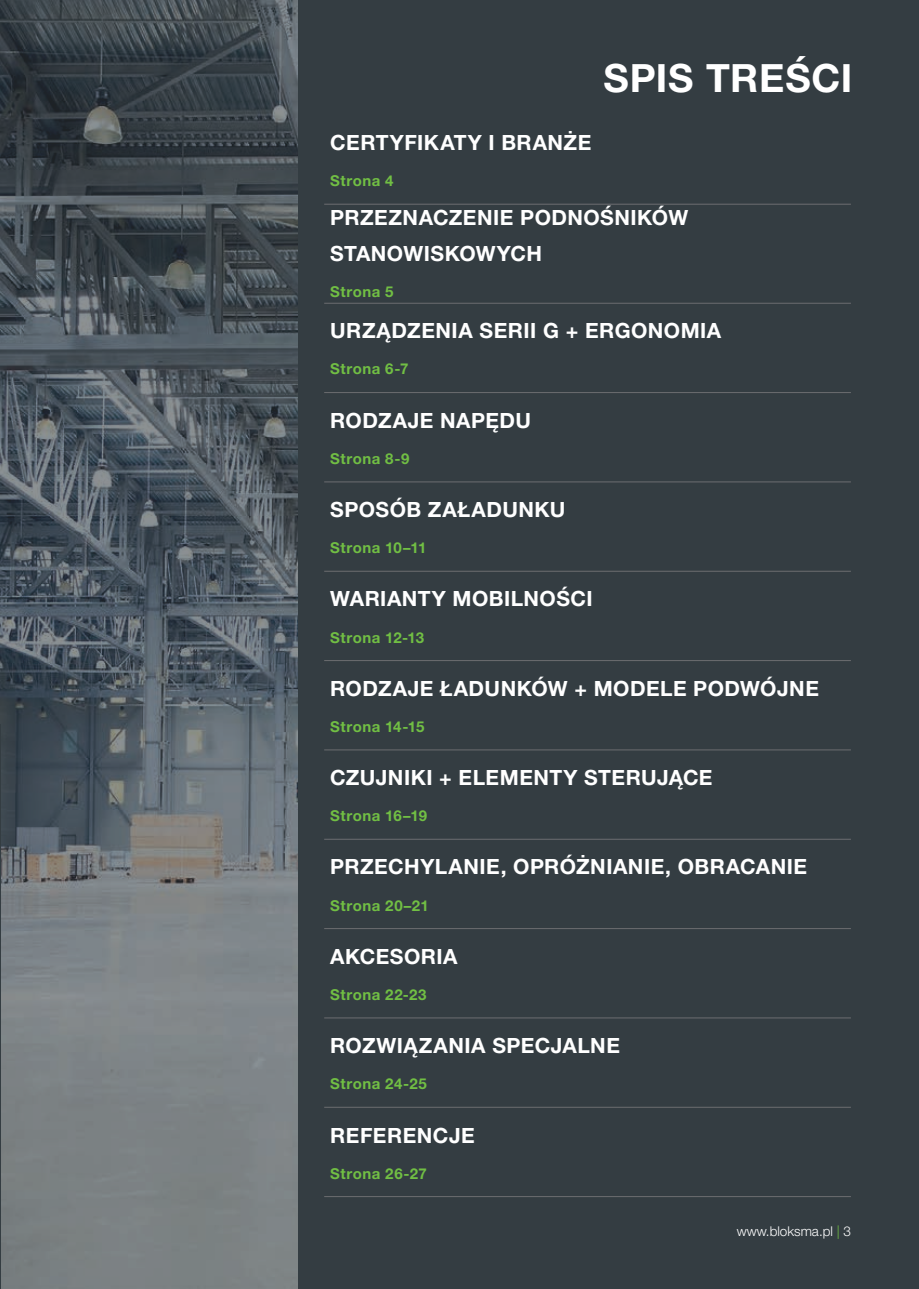
<style>
.page{position:relative;width:919px;height:1289px;background:#fff}
.page>*{position:absolute;margin:0;border:0;box-sizing:border-box;transform-origin:0 0}
.t1{font:700 39px "Helvetica Neue LT Pro";letter-spacing:.02em;color:#fff}
.t2{font:700 21px/36px "Helvetica Neue LT Pro";letter-spacing:.025em;color:#fff}
.t3{font:700 15px "Helvetica Neue LT Pro";letter-spacing:.035em;color:#71bf44}
.t4{font:300 13.5px "Helvetica Neue LT Pro";color:#fff}
.s1{color:#71bf44}
</style>
<div class="page">
<div style="left:297px;top:0;width:621px;height:1288px;background:#343d42"></div>
<img style="left:0;top:0;width:298px;height:1288px">
<hr style="left:324px;top:204px;width:526px;height:1px;background:#6c6d70">
<hr style="left:324px;top:303px;width:526px;height:1px;background:#6c6d70">
<hr style="left:324px;top:392px;width:526px;height:1px;background:#6c6d70">
<hr style="left:324px;top:481px;width:526px;height:1px;background:#6c6d70">
<hr style="left:324px;top:571px;width:526px;height:1px;background:#6c6d70">
<hr style="left:324px;top:660px;width:526px;height:1px;background:#6c6d70">
<hr style="left:324px;top:749px;width:526px;height:1px;background:#6c6d70">
<hr style="left:324px;top:838px;width:526px;height:1px;background:#6c6d70">
<hr style="left:324px;top:928px;width:526px;height:1px;background:#6c6d70">
<hr style="left:324px;top:1017px;width:526px;height:1px;background:#6c6d70">
<hr style="left:324px;top:1106px;width:526px;height:1px;background:#6c6d70">
<hr style="left:324px;top:1196px;width:526px;height:1px;background:#6c6d70">
<h1 class="t1" style="left:603px;top:54px;width:250px">SPIS TREŚCI</h1>
<p class="t2" style="left:330px;top:124px;width:263px">CERTYFIKATY I BRANŻE</p>
<p class="t3" style="left:330px;top:171px;width:65px">Strona 4</p>
<p class="t2" style="left:330px;top:199px;width:359px">PRZEZNACZENIE PODNOŚNIKÓW<br>STANOWISKOWYCH</p>
<p class="t3" style="left:330px;top:282px;width:65px">Strona 5</p>
<p class="t2" style="left:330px;top:312px;width:392px">URZĄDZENIA SERII G + ERGONOMIA</p>
<p class="t3" style="left:330px;top:360px;width:80px">Strona 6-7</p>
<p class="t2" style="left:330px;top:402px;width:202px">RODZAJE NAPĘDU</p>
<p class="t3" style="left:330px;top:449px;width:81px">Strona 8-9</p>
<p class="t2" style="left:330px;top:491px;width:237px">SPOSÓB ZAŁADUNKU</p>
<p class="t3" style="left:330px;top:538px;width:98px">Strona 10–11</p>
<p class="t2" style="left:330px;top:580px;width:264px">WARIANTY MOBILNOŚCI</p>
<p class="t3" style="left:330px;top:628px;width:95px">Strona 12-13</p>
<p class="t2" style="left:330px;top:670px;width:490px">RODZAJE ŁADUNKÓW + MODELE PODWÓJNE</p>
<p class="t3" style="left:330px;top:717px;width:96px">Strona 14-15</p>
<p class="t2" style="left:330px;top:759px;width:384px">CZUJNIKI + ELEMENTY STERUJĄCE</p>
<p class="t3" style="left:330px;top:806px;width:98px">Strona 16–19</p>
<p class="t2" style="left:330px;top:848px;width:478px">PRZECHYLANIE, OPRÓŻNIANIE, OBRACANIE</p>
<p class="t3" style="left:330px;top:895px;width:100px">Strona 20–21</p>
<p class="t2" style="left:330px;top:937px;width:129px">AKCESORIA</p>
<p class="t3" style="left:330px;top:985px;width:98px">Strona 22-23</p>
<p class="t2" style="left:330px;top:1027px;width:291px">ROZWIĄZANIA SPECJALNE</p>
<p class="t3" style="left:330px;top:1074px;width:98px">Strona 24-25</p>
<p class="t2" style="left:330px;top:1116px;width:146px">REFERENCJE</p>
<p class="t3" style="left:330px;top:1163px;width:98px">Strona 26-27</p>
<p class="t4" style="left:736px;top:1222px;width:116px">www.bloksma.pl <span class="s1">|</span> 3</p>
</div>
